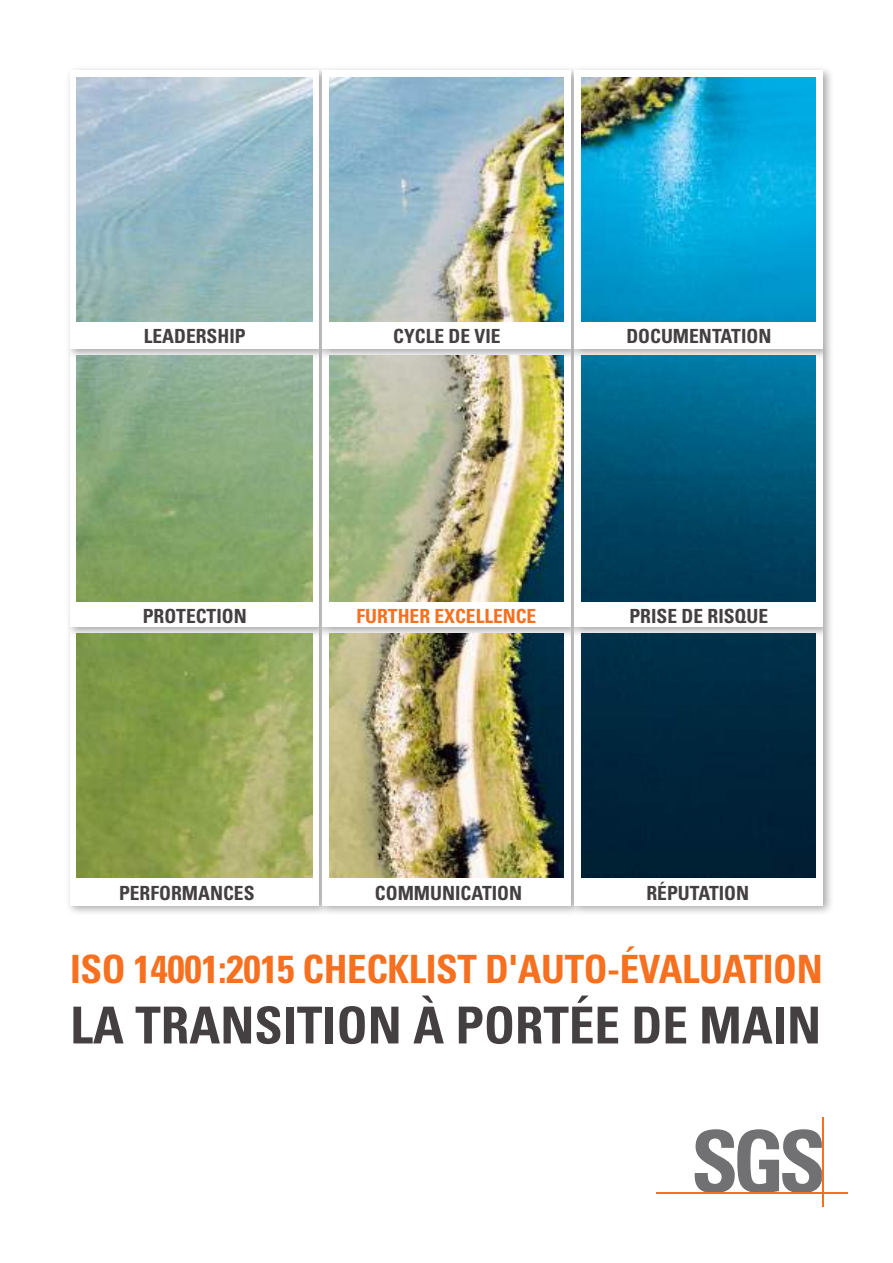
<style>
.page{position:relative;width:893px;height:1263px;background:#fff}
.page>*{position:absolute;margin:0;border:0;box-sizing:border-box;transform-origin:0 0}
.t1{font:700 condensed 51px "Univers";color:#444041}
.t2{font:700 condensed 39px "Univers";letter-spacing:-.01em;color:#f67020}
.t3{font:700 condensed 19.5px "Univers";color:#444041}
.t4{font:700 condensed 19.5px "Univers";color:#f67020}
</style>
<div class="page">
<svg style="left:694px;top:1129px;width:128px;height:63px"></svg>
<hr style="left:656px;top:1192px;width:191px;height:1px;background:#f67020">
<hr style="left:822px;top:1117px;width:1px;height:89px;background:#f67020">
<div style="left:65px;top:622px;width:265px;height:294px;background:#241f1f;opacity:.4"></div>
<div style="left:70px;top:627px;width:249px;height:278px;background:#fff"></div>
<div style="left:317px;top:622px;width:265px;height:294px;background:#241f1f;opacity:.4"></div>
<div style="left:322px;top:627px;width:249px;height:278px;background:#fff"></div>
<div style="left:569px;top:622px;width:265px;height:294px;background:#241f1f;opacity:.4"></div>
<div style="left:574px;top:627px;width:249px;height:278px;background:#fff"></div>
<div style="left:65px;top:343px;width:265px;height:295px;background:#241f1f;opacity:.4"></div>
<div style="left:70px;top:349px;width:249px;height:278px;background:#fff"></div>
<div style="left:317px;top:343px;width:265px;height:295px;background:#241f1f;opacity:.4"></div>
<div style="left:322px;top:349px;width:249px;height:278px;background:#fff"></div>
<div style="left:569px;top:343px;width:265px;height:295px;background:#241f1f;opacity:.4"></div>
<div style="left:574px;top:349px;width:249px;height:278px;background:#fff"></div>
<div style="left:65px;top:65px;width:265px;height:295px;background:#241f1f;opacity:.4"></div>
<svg style="left:70px;top:70px;width:249px;height:279px"></svg>
<div style="left:317px;top:65px;width:265px;height:295px;background:#241f1f;opacity:.4"></div>
<div style="left:322px;top:70px;width:249px;height:279px;background:#fff"></div>
<div style="left:569px;top:65px;width:265px;height:295px;background:#241f1f;opacity:.4"></div>
<div style="left:574px;top:70px;width:249px;height:279px;background:#fff"></div>
<img style="left:582px;top:78px;width:234px;height:243px">
<img style="left:582px;top:634px;width:234px;height:243px">
<img style="left:77px;top:634px;width:235px;height:243px">
<img style="left:582px;top:355px;width:234px;height:246px">
<img style="left:77px;top:355px;width:235px;height:246px">
<img style="left:330px;top:78px;width:233px;height:243px">
<img style="left:330px;top:634px;width:233px;height:243px">
<img style="left:330px;top:355px;width:234px;height:246px">
<p class="t3" style="left:144px;top:324px;width:103px">LEADERSHIP</p>
<p class="t3" style="left:393px;top:324px;width:109px">CYCLE DE VIE</p>
<p class="t3" style="left:626px;top:324px;width:147px">DOCUMENTATION</p>
<p class="t3" style="left:143px;top:604px;width:106px">PROTECTION</p>
<p class="t3" style="left:119px;top:881px;width:137px">PERFORMANCES</p>
<p class="t4" style="left:356px;top:604px;width:181px">FURTHER EXCELLENCE</p>
<p class="t3" style="left:629px;top:604px;width:140px">PRISE DE RISQUE</p>
<p class="t3" style="left:375px;top:881px;width:149px">COMMUNICATION</p>
<p class="t3" style="left:646px;top:881px;width:104px">RÉPUTATION</p>
<h2 class="t2" style="left:70px;top:945px;width:754px">ISO 14001:2015 CHECKLIST D'AUTO-ÉVALUATION</h2>
<h1 class="t1" style="left:70px;top:994px;width:752px">LA TRANSITION À PORTÉE DE MAIN</h1>
</div>
